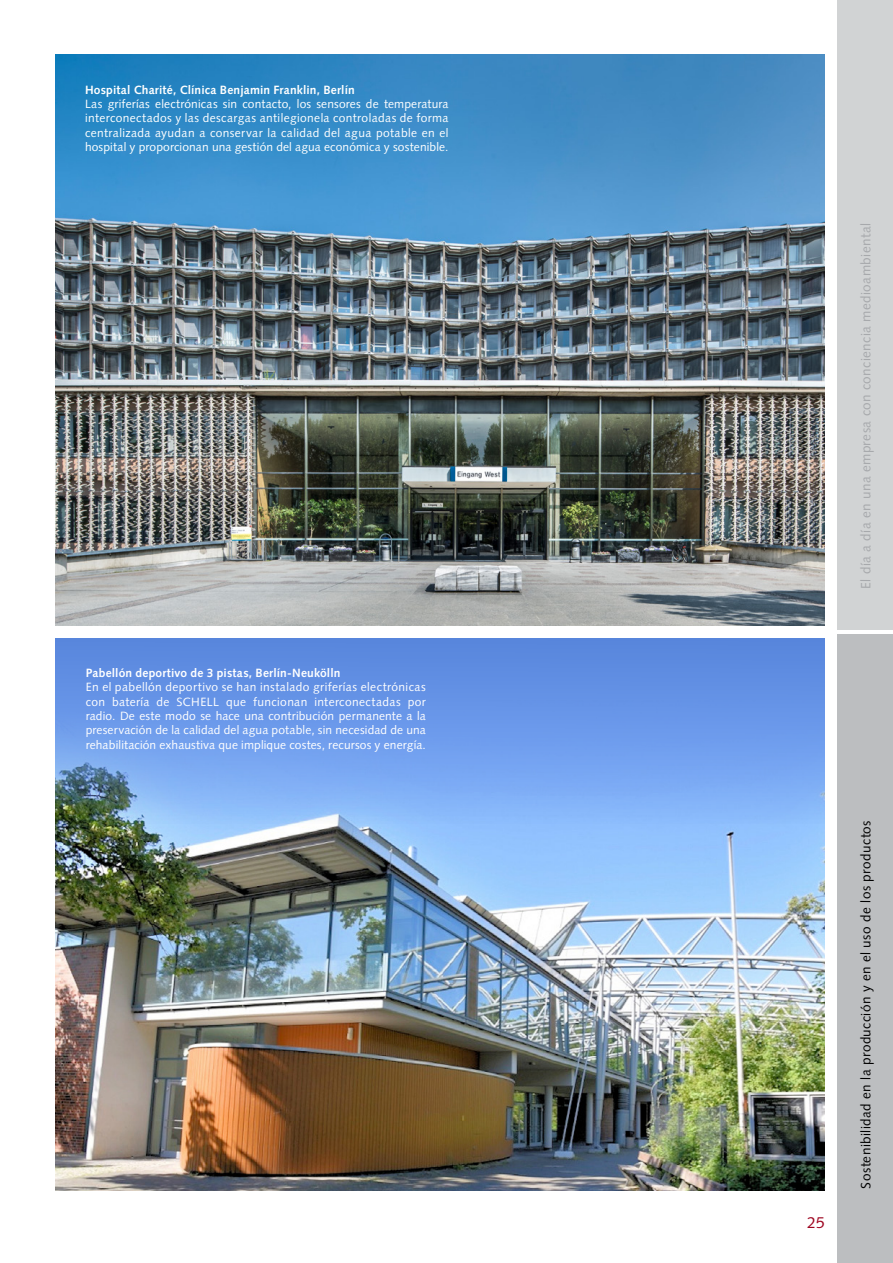
<style>
.page{position:relative;width:893px;height:1263px;background:#fff}
.page>*{position:absolute;margin:0;border:0;box-sizing:border-box;transform-origin:0 0}
.t1{font:15.75px "Syntax";color:#9e0621}
.t2{font:13.5px "Syntax LT Std";letter-spacing:.03em;color:#000}
.t3{font:13.5px "Syntax LT Std";letter-spacing:.03em;color:#a7a9ac}
.t4{font:12px/14.4px "Syntax LT Std";letter-spacing:.01em;color:#fff;text-align:justify}
.t5{font:700 12px "Syntax LT Std";letter-spacing:.015em;color:#fff}
</style>
<div class="page">
<img style="left:55px;top:55px;width:770px;height:570px">
<img style="left:55px;top:824px;width:770px;height:367px">
<svg style="left:55px;top:638px;width:770px;height:186px;background:#6e9be7"></svg>
<div style="left:838px;top:0;width:55px;height:630px;background:#d1d3d4"></div>
<div style="left:838px;top:634px;width:55px;height:629px;background:#bcbec0"></div>
<p class="t5" style="left:85px;top:82px;width:271px">Hospital Charité, Clínica Benjamin Franklin, Berlín</p>
<p class="t4" style="left:85px;top:97px;width:365px">Las griferías electrónicas sin contacto, los sensores de temperatura interconectados y las descargas antilegionela controladas de forma centralizada ayudan a conservar la calidad del agua potable en el hospital y proporcionan una gestión del agua económica y sostenible.</p>
<p class="t5" style="left:86px;top:665px;width:256px">Pabellón deportivo de 3 pistas, Berlín-Neukölln</p>
<p class="t4" style="left:86px;top:680px;width:342px">En el pabellón deportivo se han instalado griferías electrónicas con batería de SCHELL que funcionan interconectadas por radio. De este modo se hace una contribución permanente a la preservación de la calidad del agua potable, sin necesidad de una rehabilitación exhaustiva que implique costes, recursos y energía.</p>
<p class="t3" style="left:858px;top:589px;width:368px;rotate:-90deg">El día a día en una empresa con conciencia medioambiental</p>
<h1 class="t1" style="left:807px;top:1213px;width:19px">25</h1>
<p class="t2" style="left:858px;top:1188px;width:370px;rotate:-90deg">Sostenibilidad en la producción y en el uso de los productos</p>
</div>
